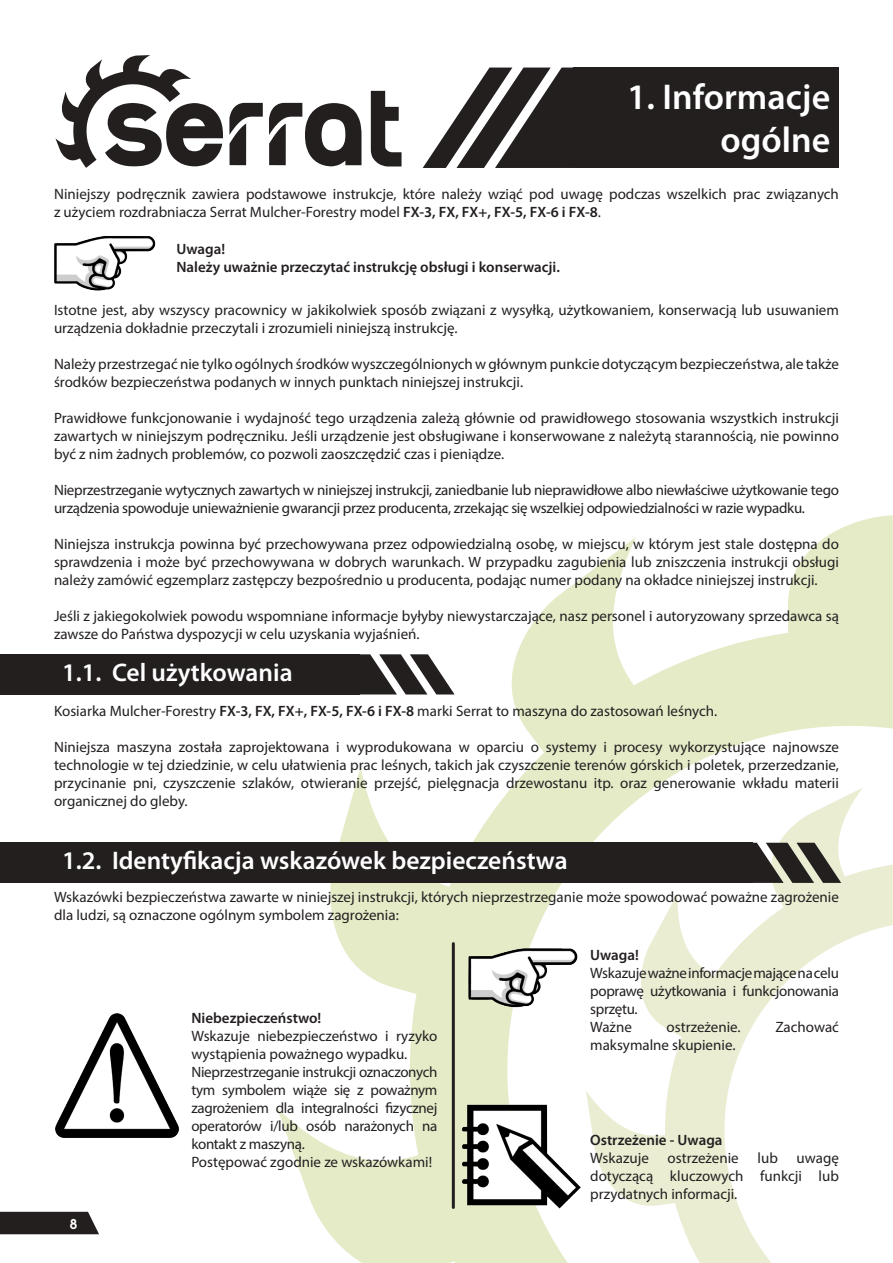
<style>
.page{position:relative;width:893px;height:1263px;background:#fff}
.page>*{position:absolute;margin:0;border:0;box-sizing:border-box;transform-origin:0 0}
.Header_1{font:600 36px/43.2px "Myriad Pro";color:#fff;text-align:right}
.Header_2{font:600 25.5px "Myriad Pro";color:#fff}
.t1{font:15px/18px "Myriad Pro";color:#231f20}
.t2{font:15px/18px "Myriad Pro";letter-spacing:-.02em;color:#231f20}
.t3{font:600 15px "Myriad Pro";color:#231f20}
.t4{font:700 13.5px "Te X Gyre Adventor";color:#fff}
.s1{font-weight:600}
</style>
<div class="page">
<svg style="left:229px;top:103px;width:34px;height:62px"></svg>
<svg style="left:269px;top:103px;width:92px;height:63px"></svg>
<svg style="left:371px;top:91px;width:31px;height:75px"></svg>
<svg style="left:55px;top:55px;width:168px;height:113px"></svg>
<svg style="left:277px;top:515px;width:616px;height:748px"></svg>
<svg style="left:586px;top:787px;width:307px;height:476px"></svg>
<div style="left:0;top:1212px;width:99px;height:22px;background:#231f1f"></div>
<img style="left:54px;top:236px;width:102px;height:55px">
<img style="left:439px;top:942px;width:150px;height:70px">
<img style="left:454px;top:1104px;width:129px;height:105px">
<img style="left:55px;top:1013px;width:124px;height:125px">
<hr style="left:452px;top:943px;width:3px;height:264px;background:#231f1f">
<svg style="left:423px;top:68px;width:150px;height:100px"></svg>
<div style="left:573px;top:68px;width:266px;height:100px;background:#231f1f"></div>
<svg style="left:360px;top:654px;width:95px;height:40px"></svg>
<div style="left:0;top:654px;width:360px;height:40px;background:#231f1f"></div>
<svg style="left:753px;top:843px;width:88px;height:40px;background:#6a6860"></svg>
<div style="left:0;top:843px;width:753px;height:40px;background:#231f1f"></div>
<p class="Header_1" style="left:627px;top:74px;width:205px">1. Informacje ogólne</p>
<p class="t1" style="left:54px;top:185px;width:786px">Niniejszy podręcznik zawiera podstawowe instrukcje, które należy wziąć pod uwagę podczas wszelkich prac związanych z użyciem rozdrabniacza Serrat Mulcher-Forestry model <span class="s1">FX-3, FX, FX+, FX-5, FX-6 i FX-8</span>.</p>
<p class="t3" style="left:176px;top:239px;width:50px">Uwaga!</p>
<p class="t3" style="left:176px;top:257px;width:385px">Należy uważnie przeczytać instrukcję obsługi i konserwacji.</p>
<p class="t1" style="left:54px;top:301px;width:786px">Istotne jest, aby wszyscy pracownicy w jakikolwiek sposób związani z wysyłką, użytkowaniem, konserwacją lub usuwaniem urządzenia dokładnie przeczytali i zrozumieli niniejszą instrukcję.</p>
<p class="t1" style="left:54px;top:355px;width:786px">Należy przestrzegać nie tylko ogólnych środków wyszczególnionych w głównym punkcie dotyczącym bezpieczeństwa, ale także środków bezpieczeństwa podanych w innych punktach niniejszej instrukcji.</p>
<p class="t1" style="left:54px;top:409px;width:786px;text-align:justify">Prawidłowe funkcjonowanie i wydajność tego urządzenia zależą głównie od prawidłowego stosowania wszystkich instrukcji zawartych w niniejszym podręczniku. Jeśli urządzenie jest obsługiwane i konserwowane z należytą starannością, nie powinno być z nim żadnych problemów, co pozwoli zaoszczędzić czas i pieniądze.</p>
<p class="t2" style="left:54px;top:481px;width:786px">Nieprzestrzeganie wytycznych zawartych w niniejszej instrukcji, zaniedbanie lub nieprawidłowe albo niewłaściwe użytkowanie tego urządzenia spowoduje unieważnienie gwarancji przez producenta, zrzekając się wszelkiej odpowiedzialności w razie wypadku.</p>
<p class="t1" style="left:54px;top:535px;width:786px;text-align:justify">Niniejsza instrukcja powinna być przechowywana przez odpowiedzialną osobę, w miejscu, w którym jest stale dostępna do sprawdzenia i może być przechowywana w dobrych warunkach. W przypadku zagubienia lub zniszczenia instrukcji obsługi należy zamówić egzemplarz zastępczy bezpośrednio u producenta, podając numer podany na okładce niniejszej instrukcji.</p>
<p class="t1" style="left:54px;top:607px;width:786px">Jeśli z jakiegokolwiek powodu wspomniane informacje byłyby niewystarczające, nasz personel i autoryzowany sprzedawca są zawsze do Państwa dyspozycji w celu uzyskania wyjaśnień.</p>
<p class="Header_2" style="left:62px;top:656px;width:232px">1.1. Cel użytkowania</p>
<p class="t1" style="left:54px;top:702px;width:665px">Kosiarka Mulcher-Forestry <span class="s1">FX-3, FX, FX+, FX-5, FX-6 i FX-8</span> marki Serrat to maszyna do zastosowań leśnych.</p>
<p class="t1" style="left:54px;top:738px;width:786px;text-align:justify">Niniejsza maszyna została zaprojektowana i wyprodukowana w oparciu o systemy i procesy wykorzystujące najnowsze technologie w tej dziedzinie, w celu ułatwienia prac leśnych, takich jak czyszczenie terenów górskich i poletek, przerzedzanie, przycinanie pni, czyszczenie szlaków, otwieranie przejść, pielęgnacja drzewostanu itp. oraz generowanie wkładu materii organicznej do gleby.</p>
<p class="Header_2" style="left:62px;top:844px;width:507px">1.2. Identyfikacja wskazówek bezpieczeństwa</p>
<p class="t1" style="left:54px;top:887px;width:786px">Wskazówki bezpieczeństwa zawarte w niniejszej instrukcji, których nieprzestrzeganie może spowodować poważne zagrożenie dla ludzi, są oznaczone ogólnym symbolem zagrożenia:</p>
<p class="t4" style="left:70px;top:1212px;width:9px">8</p>
<p class="t3" style="left:191px;top:1008px;width:132px">Niebezpieczeństwo!</p>
<p class="t1" style="left:191px;top:1026px;width:248px">Wskazuje niebezpieczeństwo i ryzyko wystąpienia poważnego wypadku.</p>
<p class="t1" style="left:191px;top:1062px;width:248px;text-align:justify">Nieprzestrzeganie instrukcji oznaczonych tym symbolem wiąże się z poważnym zagrożeniem dla integralności fizycznej operatorów i/lub osób narażonych na kontakt z maszyną.</p>
<p class="t1" style="left:191px;top:1152px;width:242px">Postępować zgodnie ze wskazówkami!</p>
<p class="t3" style="left:590px;top:946px;width:50px">Uwaga!</p>
<p class="t1" style="left:590px;top:964px;width:250px;text-align:justify">Wskazuje ważne informacje mające na celu poprawę użytkowania i funkcjonowania sprzętu.</p>
<p class="t1" style="left:590px;top:1018px;width:43px">Ważne</p>
<p class="t1" style="left:667px;top:1018px;width:76px">ostrzeżenie.</p>
<p class="t1" style="left:775px;top:1018px;width:65px">Zachować</p>
<p class="t1" style="left:590px;top:1036px;width:147px">maksymalne skupienie.</p>
<p class="t3" style="left:590px;top:1131px;width:134px">Ostrzeżenie - Uwaga</p>
<p class="t1" style="left:590px;top:1149px;width:250px;text-align:justify">Wskazuje ostrzeżenie lub uwagę dotyczącą kluczowych funkcji lub przydatnych informacji.</p>
</div>
